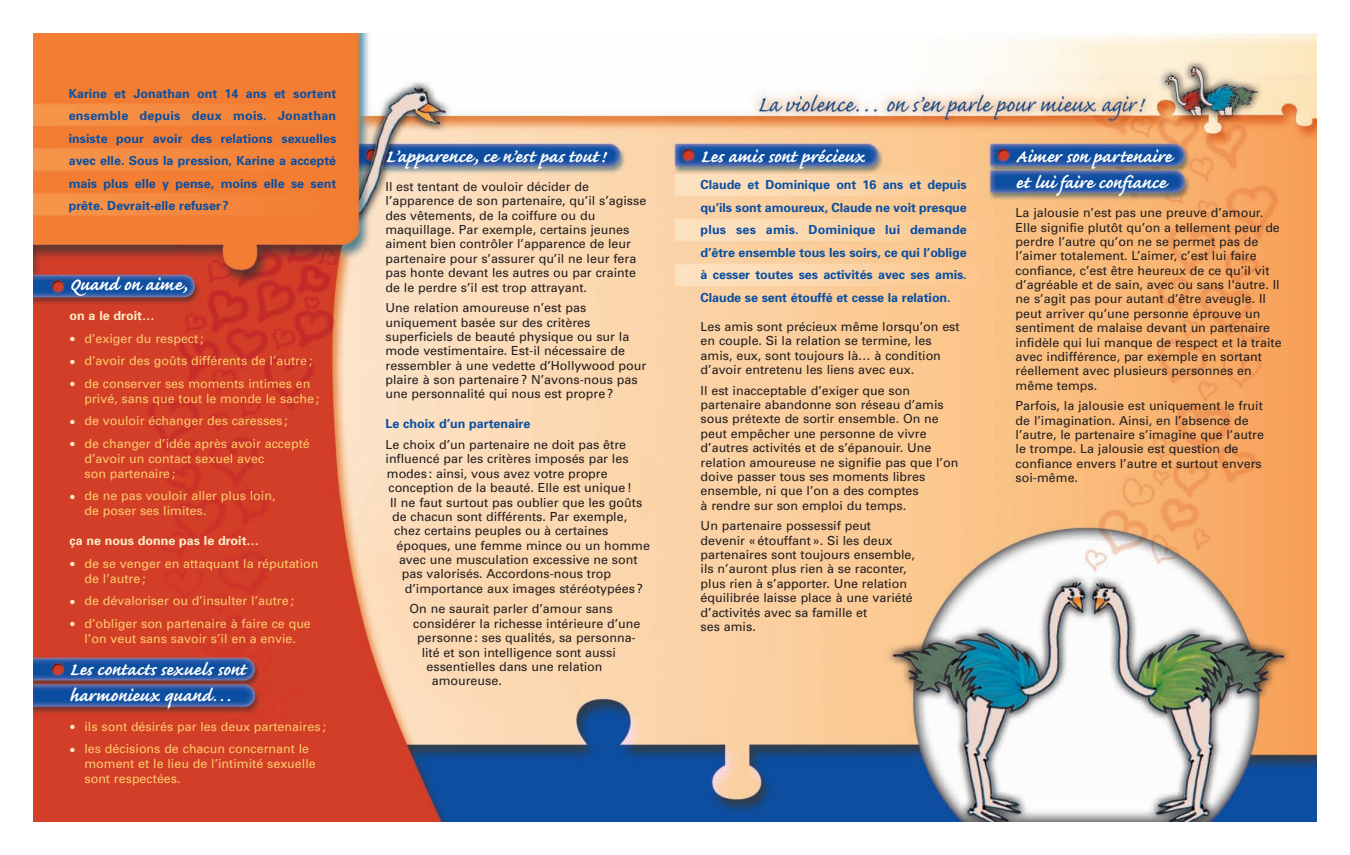
<style>
.page{position:relative;width:1350px;height:855px;background:#fff}
.page>*{position:absolute;margin:0;border:0;box-sizing:border-box;transform-origin:0 0}
.t1{font:700 22.5px/26.2px "Caflisch Script";color:#fff}
.t2{font:12.5px/14.4px "Univers";color:#231f20}
.t3{font:12.5px/15px "Univers";color:#feca69}
.t4{font:700 12.5px/22.5px "Univers";color:#0a4fa2;text-align:justify}
.t5{font:700 12.5px "Univers";color:#feecc6}
.s1{font-size:17.5px;color:#feecc6}
</style>
<div class="page">
<img style="left:34px;top:34px;width:1282px;height:787px">
<p class="t4" style="left:69px;top:83px;width:269px">Karine et Jonathan ont 14 ans et sortent ensemble depuis deux mois. Jonathan insiste pour avoir des relations sexuelles avec elle. Sous la pression, Karine a accepté mais plus elle y pense, moins elle se sent prête. Devrait-elle refuser ?</p>
<h1 class="t1" style="left:69px;top:269px;width:119px">Quand on aime,</h1>
<p class="t5" style="left:69px;top:311px;width:87px">on a le droit…</p>
<p class="t3" style="left:69px;top:332px;width:136px"><span class="s1">•</span> d’exiger du respect ;</p>
<p class="t3" style="left:69px;top:354px;width:244px"><span class="s1">•</span> d’avoir des goûts différents de l’autre ;</p>
<p class="t3" style="left:84px;top:377px;width:236px;text-indent:-15px"><span class="s1">•</span> de conserver ses moments intimes en privé, sans que tout le monde le sache ;</p>
<p class="t3" style="left:69px;top:414px;width:220px"><span class="s1">•</span> de vouloir échanger des caresses ;</p>
<p class="t3" style="left:84px;top:437px;width:227px;text-indent:-15px"><span class="s1">•</span> de changer d’idée après avoir accepté d’avoir un contact sexuel avec<br>son partenaire ;</p>
<p class="t3" style="left:84px;top:489px;width:193px;text-indent:-15px"><span class="s1">•</span> de ne pas vouloir aller plus loin, de poser ses limites.</p>
<p class="t5" style="left:69px;top:536px;width:191px">ça ne nous donne pas le droit…</p>
<p class="t3" style="left:84px;top:557px;width:236px;text-indent:-15px"><span class="s1">•</span> de se venger en attaquant la réputation de l’autre ;</p>
<p class="t3" style="left:69px;top:594px;width:226px"><span class="s1">•</span> de dévaloriser ou d’insulter l’autre ;</p>
<p class="t3" style="left:69px;top:617px;width:243px;text-align:center"><span class="s1">•</span> d’obliger son partenaire à faire ce que l’on veut sans savoir s’il en a envie.</p>
<h1 class="t1" style="left:69px;top:654px;width:178px">Les contacts sexuels sont harmonieux quand…</h1>
<p class="t3" style="left:69px;top:720px;width:258px"><span class="s1">•</span> ils sont désirés par les deux partenaires ;</p>
<p class="t3" style="left:84px;top:742px;width:233px;text-indent:-15px"><span class="s1">•</span> les décisions de chacun concernant le moment et le lieu de l’intimité sexuelle sont respectées.</p>
<h1 class="t1" style="left:386px;top:141px;width:221px">L’apparence, ce n’est pas tout!</h1>
<p class="t2" style="left:386px;top:180px;width:262px">Il est tentant de vouloir décider de l’apparence de son partenaire, qu’il s’agisse des vêtements, de la coiffure ou du maquillage. Par exemple, certains jeunes aiment bien contrôler l’apparence de leur partenaire pour s’assurer qu’il ne leur fera pas honte devant les autres ou par crainte de le perdre s’il est trop attrayant.</p>
<p class="t2" style="left:386px;top:302px;width:262px">Une relation amoureuse n’est pas uniquement basée sur des critères superficiels de beauté physique ou sur la mode vestimentaire. Est-il nécessaire de ressembler à une vedette d’Hollywood pour plaire à son partenaire ? N’avons-nous pas une personnalité qui nous est propre ?</p>
<p class="t4" style="left:386px;top:414px;width:146px">Le choix d’un partenaire</p>
<p class="t2" style="left:386px;top:439px;width:242px">Le choix d’un partenaire ne doit pas être</p>
<p class="t2" style="left:386px;top:453px;width:245px">influencé par les critères imposés par les</p>
<p class="t2" style="left:387px;top:467px;width:222px">modes : ainsi, vous avez votre propre</p>
<p class="t2" style="left:388px;top:482px;width:245px">conception de la beauté. Elle est unique !</p>
<p class="t2" style="left:390px;top:496px;width:254px">Il ne faut surtout pas oublier que les goûts</p>
<p class="t2" style="left:392px;top:510px;width:237px">de chacun sont différents. Par exemple,</p>
<p class="t2" style="left:394px;top:525px;width:216px">chez certains peuples ou à certaines</p>
<p class="t2" style="left:397px;top:539px;width:255px">époques, une femme mince ou un homme</p>
<p class="t2" style="left:399px;top:554px;width:240px">avec une musculation excessive ne sont</p>
<p class="t2" style="left:402px;top:568px;width:211px">pas valorisés. Accordons-nous trop</p>
<p class="t2" style="left:405px;top:582px;width:240px">d’importance aux images stéréotypées ?</p>
<p class="t2" style="left:410px;top:603px;width:205px">On ne saurait parler d’amour sans</p>
<p class="t2" style="left:413px;top:617px;width:229px">considérer la richesse intérieure d’une</p>
<p class="t2" style="left:417px;top:632px;width:220px">personne : ses qualités, sa personna-</p>
<p class="t2" style="left:422px;top:646px;width:196px">lité et son intelligence sont aussi</p>
<p class="t2" style="left:426px;top:660px;width:178px">essentielles dans une relation</p>
<p class="t2" style="left:432px;top:675px;width:72px">amoureuse.</p>
<h1 class="t1" style="left:701px;top:141px;width:166px">Les amis sont précieux</h1>
<p class="t4" style="left:701px;top:175px;width:268px">Claude et Dominique ont 16 ans et depuis qu’ils sont amoureux, Claude ne voit presque plus ses amis. Dominique lui demande d’être ensemble tous les soirs, ce qui l’oblige à cesser toutes ses activités avec ses amis.<br>Claude se sent étouffé et cesse la relation.</p>
<p class="t2" style="left:701px;top:320px;width:261px">Les amis sont précieux même lorsqu’on est en couple. Si la relation se termine, les amis, eux, sont toujours là… à condition d’avoir entretenu les liens avec eux.</p>
<p class="t2" style="left:701px;top:384px;width:259px">Il est inacceptable d’exiger que son partenaire abandonne son réseau d’amis sous prétexte de sortir ensemble. On ne peut empêcher une personne de vivre d’autres activités et de s’épanouir. Une relation amoureuse ne signifie pas que l’on doive passer tous ses moments libres ensemble, ni que l’on a des comptes<br>à rendre sur son emploi du temps.</p>
<p class="t2" style="left:701px;top:520px;width:216px">Un partenaire possessif peut devenir « étouffant ». Si les deux partenaires sont toujours ensemble, ils n’auront plus rien à se raconter, plus rien à s’apporter. Une relation équilibrée laisse place à une variété d’activités avec sa famille et<br>ses amis.</p>
<h1 class="t1" style="left:1016px;top:141px;width:158px">Aimer son partenaire et lui faire confiance</h1>
<p class="t2" style="left:1016px;top:207px;width:268px">La jalousie n’est pas une preuve d’amour.<br>Elle signifie plutôt qu’on a tellement peur de perdre l’autre qu’on ne se permet pas de l’aimer totalement. L’aimer, c’est lui faire confiance, c’est être heureux de ce qu’il vit d’agréable et de sain, avec ou sans l'autre. Il ne s’agit pas pour autant d’être aveugle. Il peut arriver qu’une personne éprouve un sentiment de malaise devant un partenaire infidèle qui lui manque de respect et la traite avec indifférence, par exemple en sortant réellement avec plusieurs personnes en même temps.</p>
<p class="t2" style="left:1016px;top:400px;width:250px">Parfois, la jalousie est uniquement le fruit de l’imagination. Ainsi, en l’absence de l’autre, le partenaire s’imagine que l’autre le trompe. La jalousie est question de confiance envers l’autre et surtout envers soi-même.</p>
</div>
